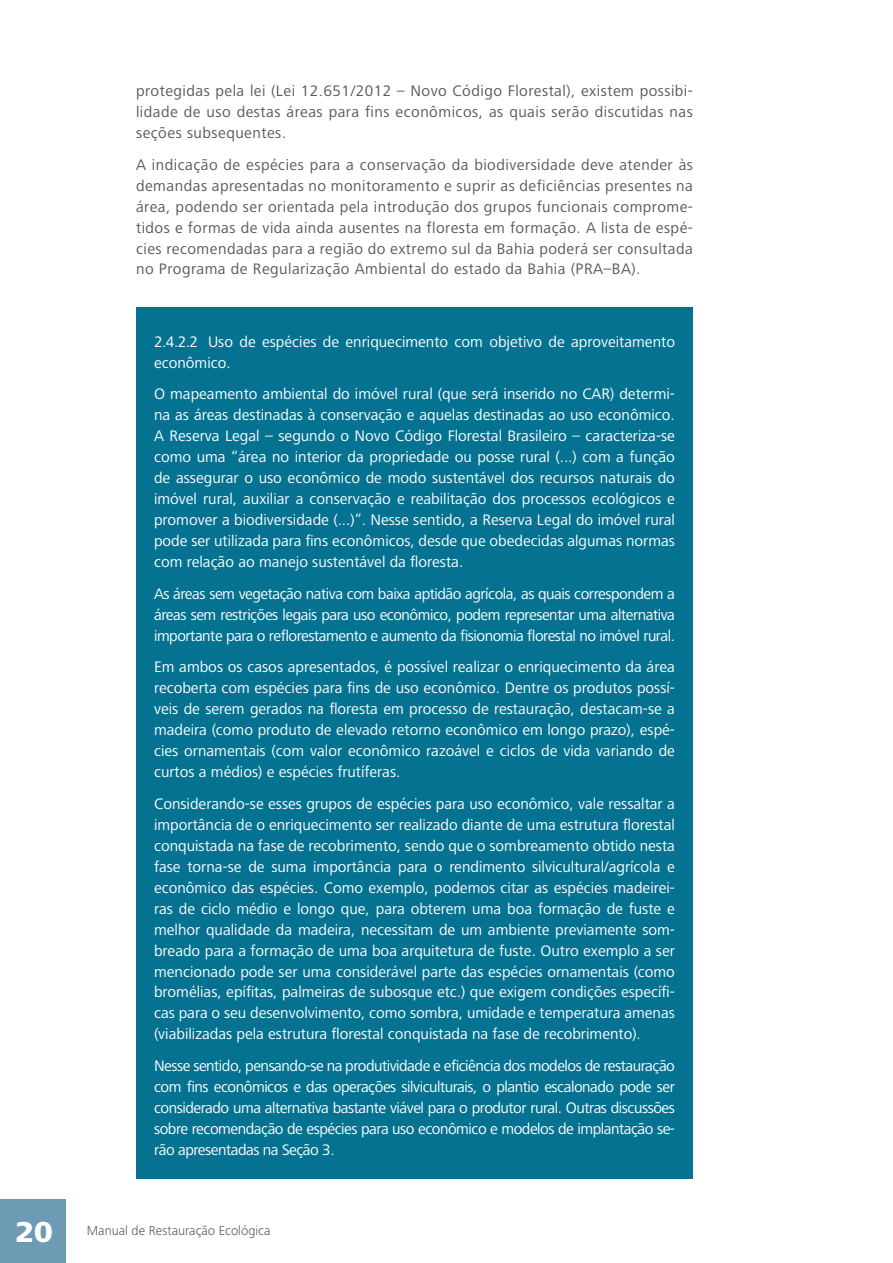
<style>
.page{position:relative;width:893px;height:1263px;background:#fff}
.page>*{position:absolute;margin:0;border:0;box-sizing:border-box;transform-origin:0 0}
.t1{font:800 30px "Frutiger Next LT";color:#fff}
.t2{font:15.75px/21px "Frutiger Next LT";color:#fff;text-align:justify}
.t3{font:15.75px/21px "Frutiger Next LT";letter-spacing:.03em;color:#57585a;text-align:justify}
.t4{font:300 13.5px "Frutiger Next LT";color:#57585a}
</style>
<div class="page">
<div style="left:0;top:1199px;width:65px;height:64px;background:#6e9bb4"></div>
<div style="left:136px;top:308px;width:557px;height:871px;background:#057292"></div>
<p class="t3" style="left:136px;top:80px;width:558px">protegidas pela lei (Lei 12.651/2012 – Novo Código Florestal), existem possibi&shy;lidade de uso destas áreas para fins econômicos, as quais serão discutidas nas seções subsequentes.</p>
<p class="t3" style="left:136px;top:154px;width:558px">A indicação de espécies para a conservação da biodiversidade deve atender às demandas apresentadas no monitoramento e suprir as deficiências presentes na área, podendo ser orientada pela introdução dos grupos funcionais comprome&shy;tidos e formas de vida ainda ausentes na floresta em formação. A lista de espé&shy;cies recomendadas para a região do extremo sul da Bahia poderá ser consultada no Programa de Regularização Ambiental do estado da Bahia (PRA–BA).</p>
<p class="t2" style="left:154px;top:331px;width:522px">2.4.2.2 Uso de espécies de enriquecimento com objetivo de aproveitamento econômico.</p>
<p class="t2" style="left:154px;top:383px;width:522px">O mapeamento ambiental do imóvel rural (que será inserido no CAR) determi&shy;na as áreas destinadas à conservação e aquelas destinadas ao uso econômico.<br>A Reserva Legal – segundo o Novo Código Florestal Brasileiro – caracteriza-se como uma “área no interior da propriedade ou posse rural (...) com a função de assegurar o uso econômico de modo sustentável dos recursos naturais do imóvel rural, auxiliar a conservação e reabilitação dos processos ecológicos e promover a biodiversidade (...)”. Nesse sentido, a Reserva Legal do imóvel rural pode ser utilizada para fins econômicos, desde que obedecidas algumas normas com relação ao manejo sustentável da floresta.</p>
<p class="t2" style="left:154px;top:583px;width:522px">As áreas sem vegetação nativa com baixa aptidão agrícola, as quais correspondem a áreas sem restrições legais para uso econômico, podem representar uma alternativa importante para o reflorestamento e aumento da fisionomia florestal no imóvel rural.</p>
<p class="t2" style="left:154px;top:656px;width:522px">Em ambos os casos apresentados, é possível realizar o enriquecimento da área recoberta com espécies para fins de uso econômico. Dentre os produtos possí&shy;veis de serem gerados na floresta em processo de restauração, destacam-se a madeira (como produto de elevado retorno econômico em longo prazo), espé&shy;cies ornamentais (com valor econômico razoável e ciclos de vida variando de curtos a médios) e espécies frutíferas.</p>
<p class="t2" style="left:154px;top:793px;width:522px">Considerando-se esses grupos de espécies para uso econômico, vale ressaltar a importância de o enriquecimento ser realizado diante de uma estrutura florestal conquistada na fase de recobrimento, sendo que o sombreamento obtido nesta fase torna-se de suma importância para o rendimento silvicultural/agrícola e econômico das espécies. Como exemplo, podemos citar as espécies madeirei&shy;ras de ciclo médio e longo que, para obterem uma boa formação de fuste e melhor qualidade da madeira, necessitam de um ambiente previamente som&shy;breado para a formação de uma boa arquitetura de fuste. Outro exemplo a ser mencionado pode ser uma considerável parte das espécies ornamentais (como bromélias, epífitas, palmeiras de subosque etc.) que exigem condições específi&shy;cas para o seu desenvolvimento, como sombra, umidade e temperatura amenas (viabilizadas pela estrutura florestal conquistada na fase de recobrimento).</p>
<p class="t2" style="left:154px;top:1055px;width:522px">Nesse sentido, pensando-se na produtividade e eficiência dos modelos de restauração com fins econômicos e das operações silviculturais, o plantio escalonado pode ser considerado uma alternativa bastante viável para o produtor rural. Outras discussões sobre recomendação de espécies para uso econômico e modelos de implantação se&shy;rão apresentadas na Seção 3.</p>
<h1 class="t1" style="left:16px;top:1215px;width:39px">20</h1>
<p class="t4" style="left:87px;top:1223px;width:185px">Manual de Restauração Ecológica</p>
</div>
